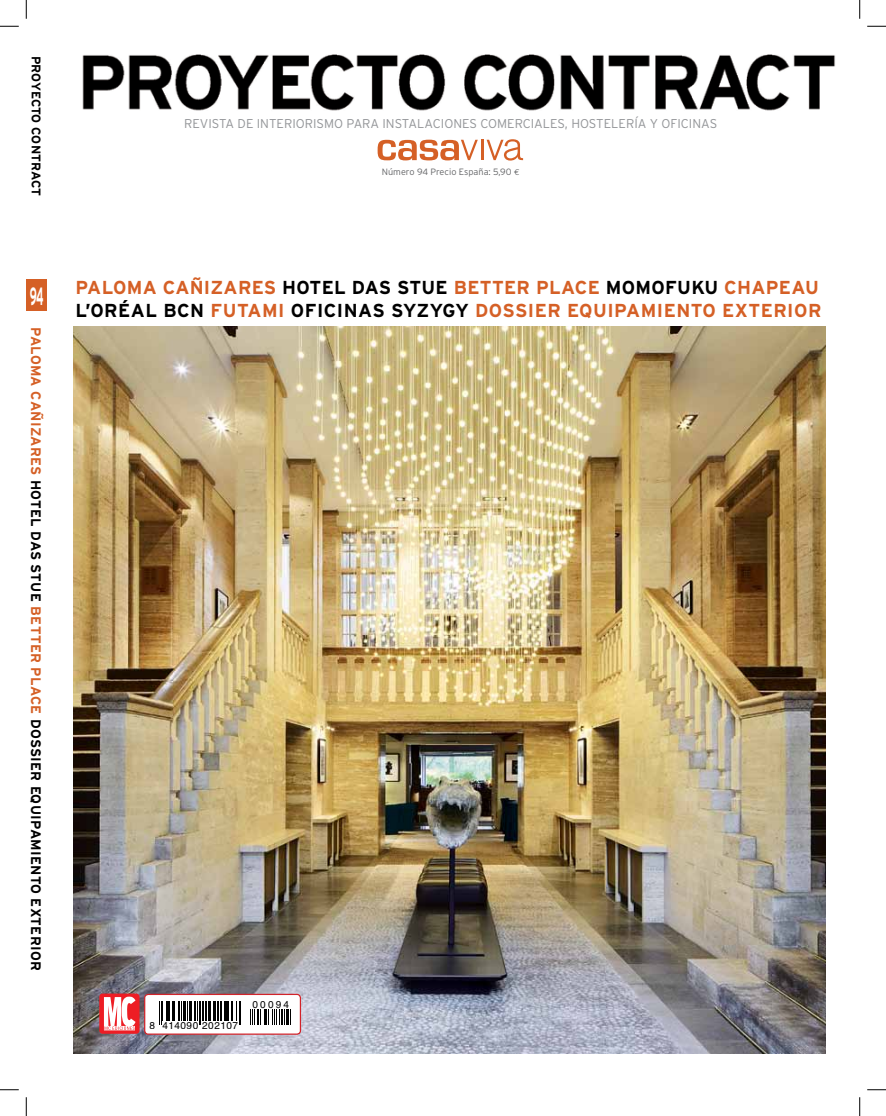
<style>
.page{position:relative;width:886px;height:1116px;background:#fff}
.page>*{position:absolute;margin:0;border:0;box-sizing:border-box;transform-origin:0 0}
.t1{font:700 25px "Interstate";color:#fff;scale:.43 1}
.t2{font:700 18.75px/22.5px "Interstate";letter-spacing:.015em;color:#d56026}
.t3{font:700 13.75px "Interstate";letter-spacing:.02em;color:#000}
.t4{font:300 12.75px "Interstate";color:#939598}
.t5{font:700 12.5px "Interstate";letter-spacing:-.005em;color:#000}
.t6{font:10px "Helvetica";letter-spacing:.05em;color:#000}
.t7{font:300 9.12px "Interstate";color:#636466}
.s1{color:#d56026}
.s2{color:#000}
</style>
<div class="page">
<img style="left:74px;top:327px;width:750px;height:726px">
<div style="left:99px;top:993px;width:40px;height:40px;background:#ed1d24;border-radius:3px"></div>
<svg style="left:104px;top:996px;width:31px;height:34px"></svg>
<div style="left:145px;top:994px;width:155px;height:40px;background:#fff;border-radius:4px"></div>
<div style="left:144px;top:993px;width:157px;height:41px;border:1px solid #d2232a;border-radius:4px"></div>
<svg style="left:159px;top:1001px;width:82px;height:23px"></svg>
<svg style="left:250px;top:1009px;width:39px;height:15px"></svg>
<div style="left:26px;top:279px;width:21px;height:32px;background:#d56026"></div>
<svg style="left:486px;top:139px;width:37px;height:22px"></svg>
<hr style="left:481px;top:140px;width:2px;height:20px;background:#d56026">
<svg style="left:377px;top:140px;width:100px;height:20px"></svg>
<img style="left:82px;top:54px;width:753px;height:57px">
<svg style="left:0;top:25px;width:19px;height:2px"></svg>
<svg style="left:867px;top:25px;width:18px;height:2px"></svg>
<svg style="left:0;top:1089px;width:19px;height:1px"></svg>
<svg style="left:867px;top:1089px;width:18px;height:1px"></svg>
<svg style="left:25px;top:0;width:2px;height:19px"></svg>
<svg style="left:25px;top:1097px;width:2px;height:18px"></svg>
<svg style="left:859px;top:0;width:1px;height:19px"></svg>
<svg style="left:859px;top:1097px;width:1px;height:18px"></svg>
<p class="t5" style="left:43px;top:56px;width:142px;rotate:90deg">PROYECTO CONTRACT</p>
<h1 class="t1" style="left:30px;top:282px;width:34px">94</h1>
<p class="t3" style="left:44px;top:327px;width:645px;rotate:90deg"><span class="s1">PALOMA CAÑIZARES</span> HOTEL DAS STUE <span class="s1">BETTER PLACE</span> DOSSIER EQUIPAMIENTO EXTERIOR</p>
<p class="t4" style="left:184px;top:117px;width:534px">REVISTA DE INTERIORISMO PARA INSTALACIONES COMERCIALES, HOSTELERÍA Y OFICINAS</p>
<p class="t7" style="left:381px;top:166px;width:131px">Número 94 Precio España: 5,90</p>
<p class="t2" style="left:76px;top:276px;width:747px">PALOMA CAÑIZARES <span class="s2">HOTEL DAS STUE</span> BETTER PLACE <span class="s2">MOMOFUKU</span> CHAPEAU<br><span class="s2">L’ORÉAL BCN</span> FUTAMI <span class="s2">OFICINAS SYZYGY</span> DOSSIER EQUIPAMIENTO EXTERIOR</p>
<p class="t6" style="left:149px;top:1019px;width:90px">8 414090 202107</p>
<p class="t6" style="left:252px;top:999px;width:38px">00094</p>
</div>
